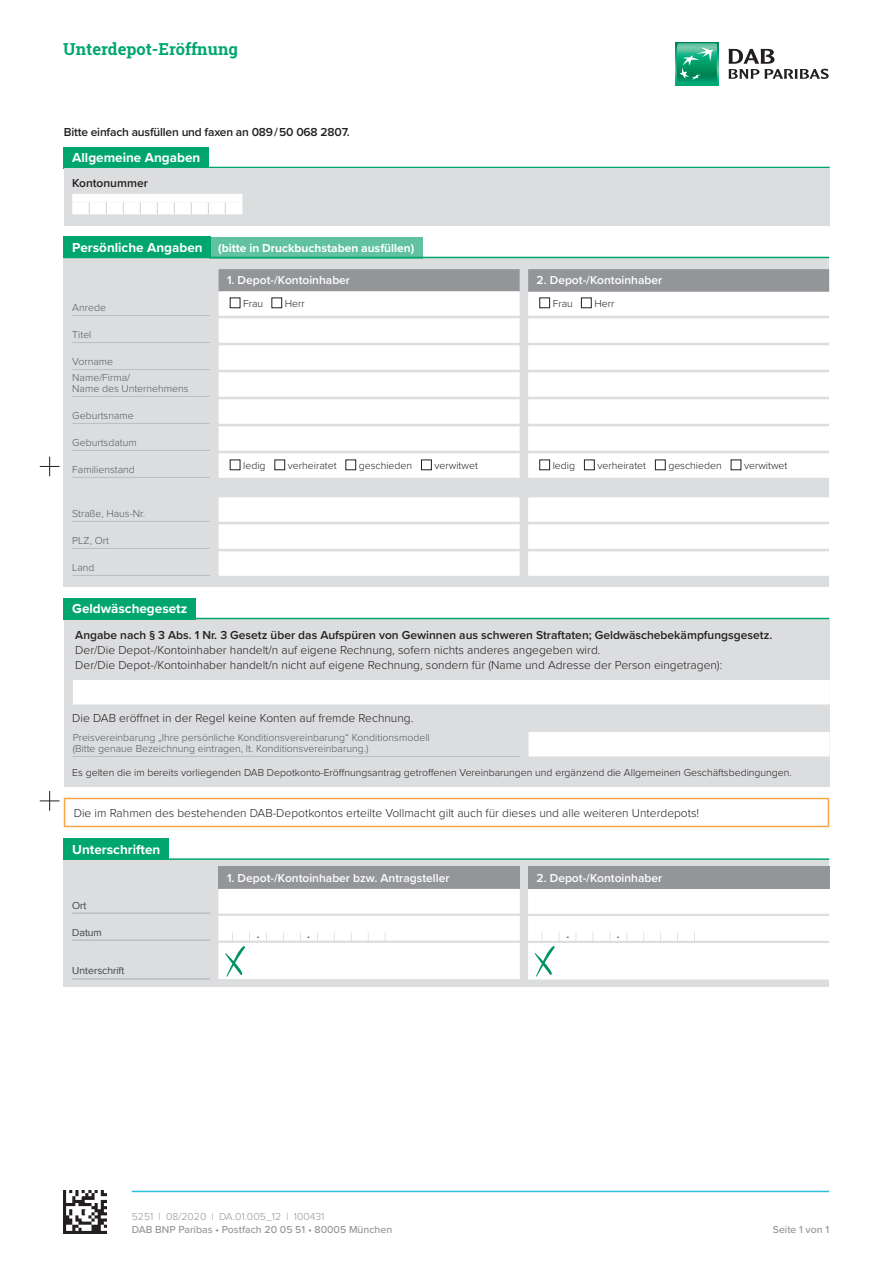
<style>
.page{position:relative;width:893px;height:1263px;background:#fff}
.page>*{position:absolute;margin:0;border:0;box-sizing:border-box;transform-origin:0 0}
.t1{font:700 16.5px "Roboto Slab";color:#00a66e}
.t2{font:700 13.5px "Proxima Nova";color:#fff}
.t3{font:300 12px/15px "Proxima Nova";color:#231f20}
.t4{font:600 12px "Proxima Nova";color:#231f20}
.t5{font:600 12px "Proxima Nova";color:#fff}
.t6{font:700 12px "Proxima Nova";color:#fff}
.t7{font:600 12px "Proxima Nova";color:#57585a}
.t8{font:300 10.5px/16.4px "Proxima Nova";color:#57585a}
.t9{font:300 10.5px "Proxima Nova";color:#231f20}
.t10{font:500 10.5px "Proxima Nova";color:#939598}
.t11{font:300 10.5px "Proxima Nova";color:#939598}
.s1{font-size:13.5px}
</style>
<div class="page">
<img style="left:64px;top:1191px;width:42px;height:42px">
<hr style="left:132px;top:1191px;width:697px;height:1px;background:#29c0da">
<div style="left:64px;top:258px;width:765px;height:329px;background:#dcdddf"></div>
<div style="left:210px;top:237px;width:213px;height:21px;background:#60c2a0"></div>
<div style="left:64px;top:237px;width:147px;height:21px;background:#00a66e"></div>
<hr style="left:64px;top:257px;width:765px;height:1px;background:#00a66e">
<div style="left:64px;top:859px;width:765px;height:128px;background:#dcdddf"></div>
<hr style="left:72px;top:913px;width:138px;height:1px;background:#bcbdc0">
<hr style="left:72px;top:940px;width:138px;height:1px;background:#bcbdc0">
<hr style="left:72px;top:978px;width:138px;height:1px;background:#bcbdc0">
<div style="left:219px;top:866px;width:301px;height:23px;background:#939598"></div>
<div style="left:528px;top:866px;width:301px;height:23px;background:#939598"></div>
<div style="left:219px;top:889px;width:300px;height:24px;background:#fff"></div>
<div style="left:219px;top:916px;width:300px;height:24px;background:#fff"></div>
<div style="left:219px;top:943px;width:300px;height:36px;background:#fff"></div>
<div style="left:528px;top:889px;width:302px;height:24px;background:#fff"></div>
<div style="left:528px;top:916px;width:302px;height:24px;background:#fff"></div>
<div style="left:528px;top:943px;width:302px;height:36px;background:#fff"></div>
<svg style="left:225px;top:932px;width:159px;height:45px"></svg>
<svg style="left:535px;top:932px;width:160px;height:45px"></svg>
<div style="left:64px;top:838px;width:105px;height:22px;background:#00a66e"></div>
<hr style="left:64px;top:858px;width:765px;height:2px;background:#00a66e">
<div style="left:64px;top:619px;width:766px;height:168px;background:#dcdddf"></div>
<div style="left:73px;top:680px;width:757px;height:24px;background:#fff"></div>
<div style="left:64px;top:598px;width:132px;height:21px;background:#00a66e"></div>
<hr style="left:64px;top:618px;width:765px;height:1px;background:#00a66e">
<div style="left:64px;top:798px;width:765px;height:29px;border:2px solid #f9a64a"></div>
<svg style="left:675px;top:43px;width:43px;height:42px"></svg>
<svg style="left:676px;top:43px;width:41px;height:41px;background:#2bab81"></svg>
<svg style="left:729px;top:49px;width:100px;height:30px"></svg>
<div style="left:528px;top:291px;width:301px;height:25px;background:#fff"></div>
<div style="left:528px;top:318px;width:301px;height:25px;background:#fff"></div>
<div style="left:528px;top:345px;width:301px;height:25px;background:#fff"></div>
<div style="left:528px;top:372px;width:301px;height:25px;background:#fff"></div>
<div style="left:528px;top:399px;width:301px;height:25px;background:#fff"></div>
<div style="left:528px;top:426px;width:301px;height:25px;background:#fff"></div>
<div style="left:528px;top:453px;width:301px;height:25px;background:#fff"></div>
<div style="left:528px;top:497px;width:301px;height:25px;background:#fff"></div>
<div style="left:528px;top:524px;width:301px;height:25px;background:#fff"></div>
<div style="left:528px;top:551px;width:301px;height:25px;background:#fff"></div>
<div style="left:539px;top:297px;width:11px;height:11px;border:1px solid #231f20"></div>
<div style="left:581px;top:297px;width:11px;height:11px;border:1px solid #231f20"></div>
<div style="left:539px;top:459px;width:11px;height:11px;border:1px solid #231f20"></div>
<div style="left:584px;top:459px;width:11px;height:11px;border:1px solid #231f20"></div>
<div style="left:655px;top:459px;width:11px;height:11px;border:1px solid #231f20"></div>
<div style="left:219px;top:269px;width:301px;height:23px;background:#939598"></div>
<div style="left:528px;top:269px;width:301px;height:23px;background:#939598"></div>
<div style="left:219px;top:291px;width:301px;height:25px;background:#fff"></div>
<div style="left:219px;top:318px;width:301px;height:25px;background:#fff"></div>
<div style="left:219px;top:345px;width:301px;height:25px;background:#fff"></div>
<div style="left:219px;top:372px;width:301px;height:25px;background:#fff"></div>
<div style="left:219px;top:399px;width:301px;height:25px;background:#fff"></div>
<div style="left:219px;top:426px;width:301px;height:25px;background:#fff"></div>
<div style="left:219px;top:453px;width:301px;height:25px;background:#fff"></div>
<div style="left:219px;top:497px;width:301px;height:25px;background:#fff"></div>
<div style="left:219px;top:524px;width:301px;height:25px;background:#fff"></div>
<div style="left:219px;top:551px;width:301px;height:25px;background:#fff"></div>
<div style="left:271px;top:297px;width:11px;height:11px;border:1px solid #231f20"></div>
<div style="left:274px;top:459px;width:11px;height:11px;border:1px solid #231f20"></div>
<div style="left:345px;top:459px;width:11px;height:11px;border:1px solid #231f20"></div>
<div style="left:421px;top:459px;width:11px;height:11px;border:1px solid #231f20"></div>
<hr style="left:72px;top:315px;width:138px;height:1px;background:#bcbdc0">
<hr style="left:72px;top:342px;width:138px;height:1px;background:#bcbdc0">
<hr style="left:72px;top:369px;width:138px;height:1px;background:#bcbdc0">
<hr style="left:72px;top:396px;width:138px;height:1px;background:#bcbdc0">
<hr style="left:72px;top:423px;width:138px;height:1px;background:#bcbdc0">
<hr style="left:72px;top:450px;width:138px;height:1px;background:#bcbdc0">
<hr style="left:72px;top:477px;width:138px;height:1px;background:#bcbdc0">
<hr style="left:72px;top:521px;width:138px;height:1px;background:#bcbdc0">
<hr style="left:72px;top:548px;width:138px;height:1px;background:#bcbdc0">
<hr style="left:72px;top:575px;width:138px;height:1px;background:#bcbdc0">
<div style="left:64px;top:147px;width:145px;height:21px;background:#00a66e"></div>
<hr style="left:64px;top:167px;width:766px;height:1px;background:#00a66e">
<div style="left:64px;top:168px;width:766px;height:57px;background:#dcdddf"></div>
<div style="left:72px;top:194px;width:170px;height:20px;background:#fff"></div>
<div style="left:529px;top:732px;width:301px;height:24px;background:#fff"></div>
<hr style="left:73px;top:756px;width:447px;height:1px;background:#bcbdc0">
<svg style="left:40px;top:457px;width:20px;height:19px"></svg>
<svg style="left:40px;top:791px;width:20px;height:20px"></svg>
<h1 class="t1" style="left:63px;top:38px;width:176px">Unterdepot-Eröffnung</h1>
<p class="t4" style="left:64px;top:123px;width:287px">Bitte einfach ausfüllen und faxen an 089 / 50 068 2807.</p>
<p class="t2" style="left:72px;top:147px;width:130px">Allgemeine Angaben</p>
<p class="t4" style="left:72px;top:174px;width:77px">Kontonummer</p>
<p class="t6" style="left:72px;top:239px;width:344px"><span class="s1">Persönliche Angaben</span> (bitte in Druckbuchstaben ausfüllen)</p>
<p class="t8" style="left:72px;top:299px;width:35px">Anrede</p>
<p class="t8" style="left:72px;top:326px;width:21px">Titel</p>
<p class="t8" style="left:72px;top:353px;width:59px">Vorname<br>Name/Firma/</p>
<p class="t8" style="left:72px;top:379px;width:118px">Name des Unternehmens</p>
<p class="t8" style="left:72px;top:406px;width:63px">Geburtsname</p>
<p class="t8" style="left:72px;top:433px;width:66px">Geburtsdatum</p>
<p class="t8" style="left:72px;top:460px;width:64px">Familienstand</p>
<p class="t8" style="left:72px;top:504px;width:74px">Straße, Haus-Nr.</p>
<p class="t8" style="left:72px;top:531px;width:38px">PLZ, Ort</p>
<p class="t8" style="left:72px;top:558px;width:24px">Land</p>
<p class="t2" style="left:72px;top:598px;width:116px">Geldwäschegesetz</p>
<p class="t5" style="left:227px;top:271px;width:125px">1. Depot-/Kontoinhaber</p>
<p class="t5" style="left:537px;top:271px;width:127px">2. Depot-/Kontoinhaber</p>
<p class="t9" style="left:243px;top:296px;width:22px">Frau</p>
<p class="t9" style="left:285px;top:296px;width:21px">Herr</p>
<p class="t9" style="left:553px;top:296px;width:22px">Frau</p>
<p class="t9" style="left:594px;top:296px;width:21px">Herr</p>
<p class="t9" style="left:243px;top:458px;width:24px">ledig</p>
<p class="t9" style="left:288px;top:458px;width:50px">verheiratet</p>
<p class="t9" style="left:359px;top:458px;width:55px">geschieden</p>
<p class="t9" style="left:434px;top:458px;width:45px">verwitwet</p>
<p class="t9" style="left:553px;top:458px;width:24px">ledig</p>
<p class="t9" style="left:597px;top:458px;width:50px">verheiratet</p>
<p class="t9" style="left:668px;top:458px;width:55px">geschieden</p>
<p class="t9" style="left:744px;top:458px;width:45px">verwitwet</p>
<p class="t4" style="left:75px;top:626px;width:699px">Angabe nach § 3 Abs. 1 Nr. 3 Gesetz über das Aufspüren von Gewinnen aus schweren Straftaten; Geldwäschebekämpfungsgesetz.</p>
<p class="t3" style="left:75px;top:642px;width:649px">Der/Die Depot-/Kontoinhaber handelt/n auf eigene Rechnung, sofern nichts anderes angegeben wird.<br>Der/Die Depot-/Kontoinhaber handelt/n nicht auf eigene Rechnung, sondern für (Name und Adresse der Person eingetragen):</p>
<p class="t3" style="left:72px;top:710px;width:343px">Die DAB eröffnet in der Regel keine Konten auf fremde Rechnung.</p>
<p class="t8" style="left:73px;top:732px;width:359px;line-height:10.5px">Preisvereinbarung „Ihre persönliche Konditionsvereinbarung“ Konditionsmodell (Bitte genaue Bezeichnung eintragen, lt. Konditionsvereinbarung.)</p>
<p class="t9" style="left:72px;top:764px;width:721px">Es gelten die im bereits vorliegenden DAB Depotkonto-Eröffnungsantrag getroffenen Vereinbarungen und ergänzend die Allgemeinen Geschäftsbedingungen.</p>
<p class="t3" style="left:74px;top:805px;width:627px">Die im Rahmen des bestehenden DAB-Depotkontos erteilte Vollmacht gilt auch für dieses und alle weiteren Unterdepots!</p>
<p class="t2" style="left:72px;top:839px;width:90px">Unterschriften</p>
<p class="t8" style="left:72px;top:896px;width:16px">Ort</p>
<p class="t8" style="left:72px;top:923px;width:31px">Datum</p>
<p class="t8" style="left:72px;top:962px;width:53px">Unterschrift</p>
<p class="t5" style="left:227px;top:869px;width:224px">1. Depot-/Kontoinhaber bzw. Antragsteller</p>
<p class="t5" style="left:537px;top:869px;width:127px">2. Depot-/Kontoinhaber</p>
<p class="t7" style="left:257px;top:925px;width:4px">.</p>
<p class="t7" style="left:307px;top:925px;width:4px">.</p>
<p class="t7" style="left:566px;top:925px;width:4px">.</p>
<p class="t7" style="left:617px;top:925px;width:4px">.</p>
<p class="t11" style="left:132px;top:1208px;width:194px">5251 | 08/2020 | DA.01.005_12 | 100431</p>
<p class="t10" style="left:132px;top:1222px;width:262px">DAB BNP Paribas • Postfach 20 05 51 • 80005 München</p>
<p class="t10" style="left:773px;top:1222px;width:58px">Seite 1 von 1</p>
</div>
